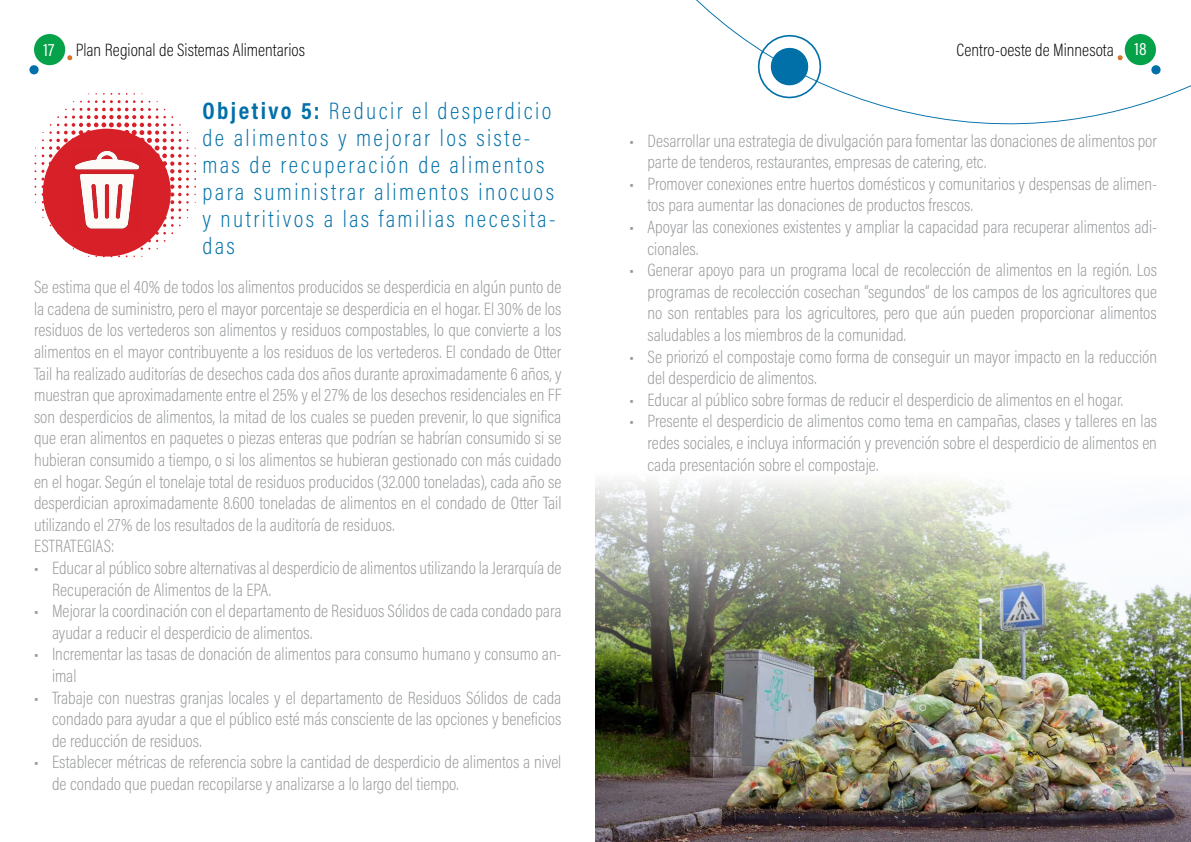
<style>
.page{position:relative;width:1191px;height:842px;background:#fff}
.page>*{position:absolute;margin:0;border:0;box-sizing:border-box;transform-origin:0 0}
.t1{font:200 24px/27px "Acumin Pro Cond";letter-spacing:.1em;color:#0170a9}
.t2{font:200 18px/21.6px "Acumin Pro Cond";color:#939598}
.t3{font:200 18px "Acumin Pro Cond";color:#000}
.s1{font-weight:400;color:#fff}
.s2{font-weight:700}
.s3{font-weight:400}
</style>
<div class="page">
<svg style="left:696px;top:0;width:495px;height:125px"></svg>
<svg style="left:753px;top:30px;width:72px;height:73px"></svg>
<svg style="left:34px;top:93px;width:162px;height:164px"></svg>
<div style="left:43px;top:129px;width:128px;height:128px;background:#d82028;border-radius:50%"></div>
<img style="left:74px;top:150px;width:66px;height:79px">
<img style="left:595px;top:480px;width:596px;height:362px">
<div style="left:34px;top:34px;width:31px;height:31px;background:#05a24a;border-radius:50%"></div>
<div style="left:29px;top:65px;width:10px;height:9px;background:#0170a9;border-radius:50%"></div>
<svg style="left:67px;top:55px;width:5px;height:5px"></svg>
<div style="left:1124px;top:34px;width:32px;height:31px;background:#05a24a;border-radius:50%"></div>
<div style="left:1151px;top:65px;width:9px;height:9px;background:#0170a9;border-radius:50%"></div>
<svg style="left:1117px;top:55px;width:5px;height:5px"></svg>
<p class="t3" style="left:43px;top:38px;width:263px"><span class="s1">17</span> Plan Regional de Sistemas Alimentarios</p>
<p class="t3" style="left:956px;top:38px;width:191px">Centro-oeste de Minnesota <span class="s1">18</span></p>
<h1 class="t1" style="left:202px;top:97px;width:354px"><span class="s2">Objetivo 5:</span> Reducir el desperdicio de alimentos y mejorar los siste&shy;mas de recuperación de alimentos para suministrar alimentos inocuos y nutritivos a las familias necesita&shy;das</h1>
<p class="t2" style="left:34px;top:276px;width:529px">Se estima que el 40% de todos los alimentos producidos se desperdicia en algún punto de la cadena de suministro, pero el mayor porcentaje se desperdicia en el hogar. El 30% de los residuos de los vertederos son alimentos y residuos compostables, lo que convierte a los alimentos en el mayor contribuyente a los residuos de los vertederos. El condado de Otter Tail ha realizado auditorías de desechos cada dos años durante aproximadamente 6 años, y muestran que aproximadamente entre el 25% y el 27% de los desechos residenciales en FF son desperdicios de alimentos, la mitad de los cuales se pueden prevenir, lo que significa que eran alimentos en paquetes o piezas enteras que podrían se habrían consumido si se hubieran consumido a tiempo, o si los alimentos se hubieran gestionado con más cuidado en el hogar. Según el tonelaje total de residuos producidos (32.000 toneladas), cada año se desperdician aproximadamente 8.600 toneladas de alimentos en el condado de Otter Tail utilizando el 27% de los resultados de la auditoría de residuos.<br>ESTRATEGIAS:</p>
<p class="t2" style="left:52px;top:557px;width:511px;text-indent:-18px"><span class="s3">•</span> Educar al público sobre alternativas al desperdicio de alimentos utilizando la Jerarquía de<br>Recuperación de Alimentos de la EPA.</p>
<p class="t2" style="left:52px;top:600px;width:511px;text-indent:-18px"><span class="s3">•</span> Mejorar la coordinación con el departamento de Residuos Sólidos de cada condado para ayudar a reducir el desperdicio de alimentos.</p>
<p class="t2" style="left:52px;top:643px;width:511px;text-indent:-18px"><span class="s3">•</span> Incrementar las tasas de donación de alimentos para consumo humano y consumo an&shy;imal</p>
<p class="t2" style="left:52px;top:686px;width:511px;text-align:justify;text-indent:-18px"><span class="s3">•</span> Trabaje con nuestras granjas locales y el departamento de Residuos Sólidos de cada condado para ayudar a que el público esté más consciente de las opciones y beneficios de reducción de residuos.</p>
<p class="t2" style="left:52px;top:751px;width:511px;text-indent:-18px"><span class="s3">•</span> Establecer métricas de referencia sobre la cantidad de desperdicio de alimentos a nivel de condado que puedan recopilarse y analizarse a lo largo del tiempo.</p>
<p class="t2" style="left:647px;top:129px;width:511px;text-indent:-18px"><span class="s3">•</span> Desarrollar una estrategia de divulgación para fomentar las donaciones de alimentos por parte de tenderos, restaurantes, empresas de catering, etc.</p>
<p class="t2" style="left:647px;top:173px;width:511px;text-indent:-18px"><span class="s3">•</span> Promover conexiones entre huertos domésticos y comunitarios y despensas de alimen&shy;tos para aumentar las donaciones de productos frescos.</p>
<p class="t2" style="left:647px;top:216px;width:511px;text-indent:-18px"><span class="s3">•</span> Apoyar las conexiones existentes y ampliar la capacidad para recuperar alimentos adi&shy;cionales.</p>
<p class="t2" style="left:647px;top:259px;width:511px;text-align:justify;text-indent:-18px"><span class="s3">•</span> Generar apoyo para un programa local de recolección de alimentos en la región. Los programas de recolección cosechan “segundos” de los campos de los agricultores que no son rentables para los agricultores, pero que aún pueden proporcionar alimentos saludables a los miembros de la comunidad.</p>
<p class="t2" style="left:647px;top:345px;width:511px;text-indent:-18px"><span class="s3">•</span> Se priorizó el compostaje como forma de conseguir un mayor impacto en la reducción del desperdicio de alimentos.</p>
<p class="t2" style="left:629px;top:389px;width:495px"><span class="s3">•</span> Educar al público sobre formas de reducir el desperdicio de alimentos en el hogar.</p>
<p class="t2" style="left:647px;top:410px;width:511px;text-align:justify;text-indent:-18px"><span class="s3">•</span> Presente el desperdicio de alimentos como tema en campañas, clases y talleres en las redes sociales, e incluya información y prevención sobre el desperdicio de alimentos en cada presentación sobre el compostaje.</p>
</div>
